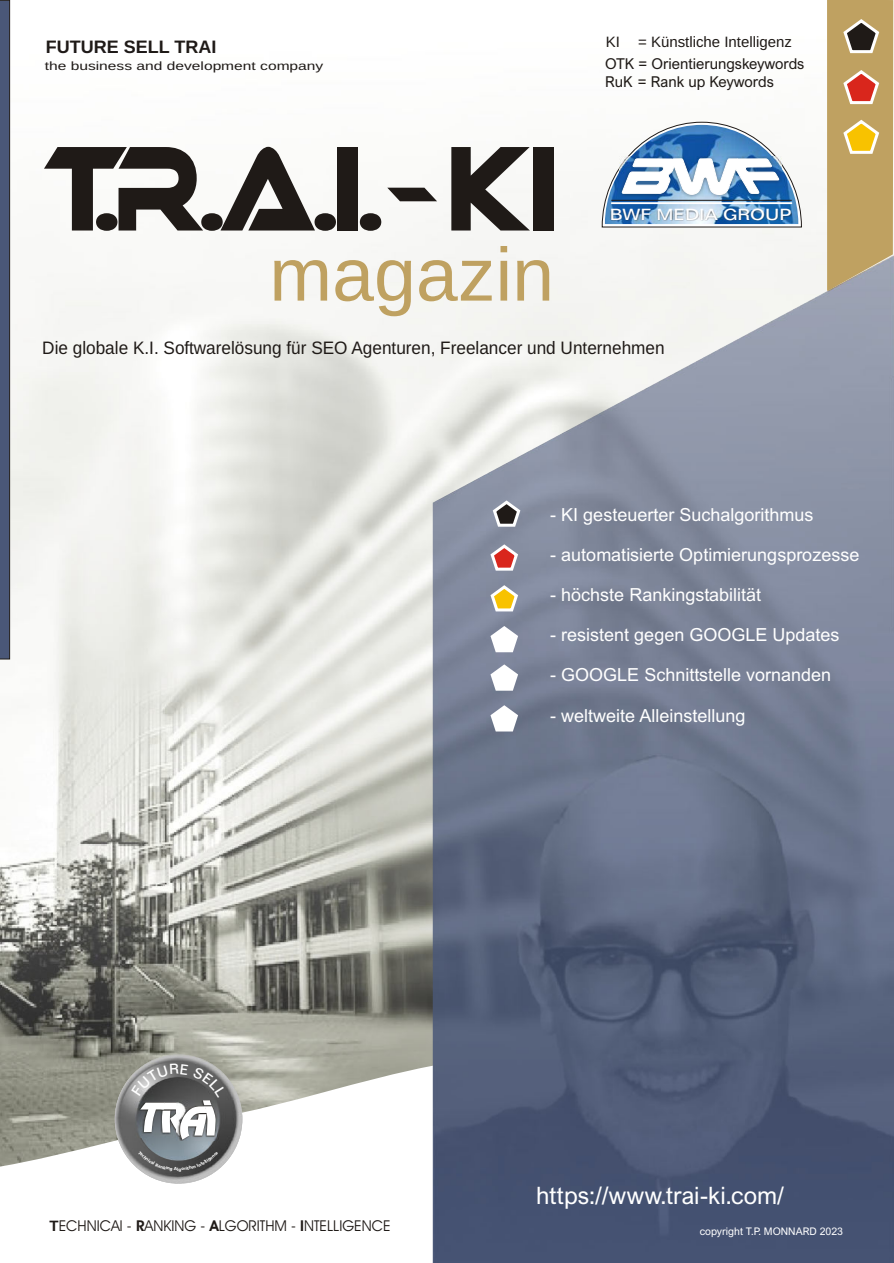
<style>
.page{position:relative;width:894px;height:1263px;background:#fff}
.page>*{position:absolute;margin:0;border:0;box-sizing:border-box;transform-origin:0 0}
.t1{font:115.8px "Ethnocentric";color:#1f1a17;scale:.68 1}
.t2{font:115.8px "Ethnocentric";color:#1f1a17;scale:.81 1}
.t3{font:75.3px "Arimo";color:#bfa161}
.t4{font:24px "Arial Nova";color:#fff}
.t5{font:18px "Arial";color:#fff}
.t6{font:18px "Arimo";color:#1f1a17;scale:.95 1}
.t7{font:700 18px "Arimo";color:#1f1a17}
.t8{font:15.75px "Folio Md BT";color:#fff;scale:1.17 1}
.t9{font:15px/18.1px "Arial Nova";color:#1f1a17}
.t10{font:15px "Avant Garde Bk BT";color:#1f1a17}
.t11{font:15px "Arimo";color:#1f1a17}
.t12{font:12px "Arimo";color:#1f1a17;scale:1.3 1}
.t13{font:10.5px "Arial Nova";color:#fff}
.s1{font-size:93.9px}
.s2{font-size:72.9px}
.s3{font-family:"Arimo";font-weight:700}
.s4{font-weight:700}
</style>
<div class="page">
<img style="left:0;top:0;width:894px;height:1066px">
<svg style="left:0;top:0;width:10px;height:659px;background:#46526f"></svg>
<svg style="left:827px;top:0;width:66px;height:255px;background:#c09e62"></svg>
<svg style="left:0;top:1066px;width:433px;height:197px"></svg>
<img style="left:115px;top:1054px;width:127px;height:130px;border-radius:50%">
<img style="left:137px;top:1140px;width:83px;height:21px">
<img style="left:433px;top:255px;width:461px;height:1008px">
<svg style="left:491px;top:498px;width:32px;height:31px"></svg>
<svg style="left:488px;top:542px;width:33px;height:31px"></svg>
<svg style="left:488px;top:583px;width:33px;height:31px"></svg>
<svg style="left:488px;top:624px;width:33px;height:31px"></svg>
<svg style="left:488px;top:662px;width:33px;height:31px"></svg>
<svg style="left:488px;top:703px;width:33px;height:31px"></svg>
<img style="left:602px;top:122px;width:200px;height:105px">
<svg style="left:131px;top:1064px;width:96px;height:76px"></svg>
<svg style="left:138px;top:1151px;width:80px;height:21px;background:#606366"></svg>
<p class="t7" style="left:46px;top:40px;width:172px">FUTURE SELL TRAI</p>
<p class="t12" style="left:45px;top:60px;width:216px">the business and development company</p>
<h1 class="t1" style="left:91px;top:123px;width:4811px"><span class="s1">.</span>R<span class="s1">.</span>A<span class="s1">.</span>I<span class="s1">.</span> <span class="s2">-</span>KI</h1>
<h1 class="t2" style="left:45px;top:123px;width:2347px">T</h1>
<h2 class="t3" style="left:269px;top:238px;width:286px">magazin</h2>
<p class="t11" style="left:606px;top:35px;width:188px">KI = Künstliche Intelligenz</p>
<p class="t9" style="left:605px;top:55px;width:201px">OTK = Orientierungskeywords<br>RuK = Rank up Keywords</p>
<p class="t8" style="left:610px;top:206px;width:157px">BWF MEDIA GROUP</p>
<p class="t6" style="left:42px;top:338px;width:657px">Die globale K.I. Softwarelösung für SEO Agenturen, Freelancer und Unternehmen</p>
<p class="t5" style="left:550px;top:507px;width:265px">- KI gesteuerter Suchalgorithmus</p>
<p class="t5" style="left:550px;top:548px;width:311px">- automatisierte Optimierungsprozesse</p>
<p class="t5" style="left:550px;top:588px;width:212px">- höchste Rankingstabilität</p>
<p class="t5" style="left:550px;top:628px;width:291px">- resistent gegen GOOGLE Updates</p>
<p class="t5" style="left:550px;top:668px;width:282px">- GOOGLE Schnittstelle vornanden</p>
<p class="t5" style="left:550px;top:709px;width:197px">- weltweite Alleinstellung</p>
<p class="t10" style="left:50px;top:1217px;width:343px"><span class="s3">T</span>ECHNICAl - <span class="s4">R</span>ANKING - <span class="s4">A</span>LGORITHM - <span class="s4">I</span>NTELLIGENCE</p>
<h3 class="t4" style="left:536px;top:1183px;width:249px">https://www.trai-ki.com/</h3>
<p class="t13" style="left:700px;top:1225px;width:145px">copyright T.P. MONNARD 2023</p>
</div>
